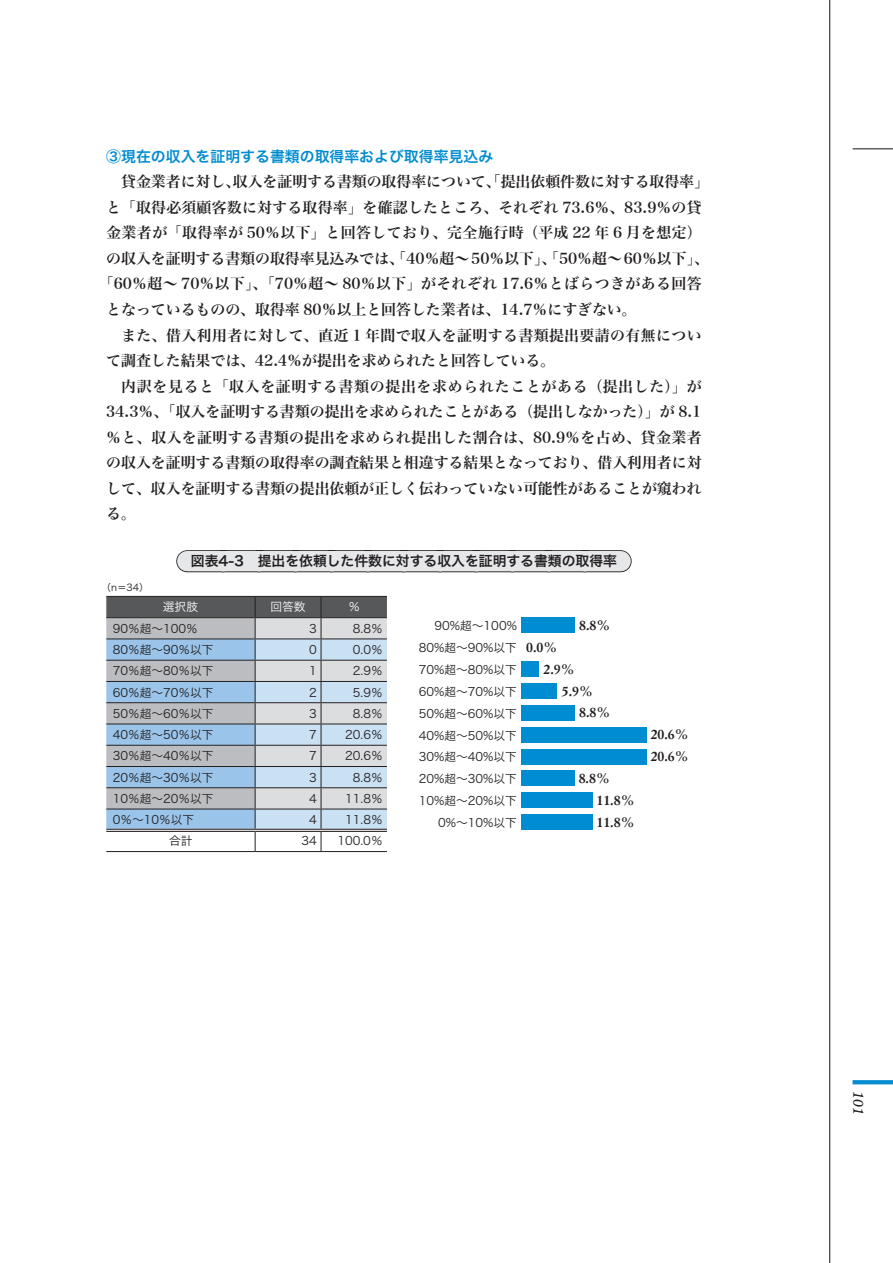
<style>
.page{position:relative;width:893px;height:1263px;background:#fff}
.page>*{position:absolute;margin:0;border:0;box-sizing:border-box;transform-origin:0 0}
.t1{font:14.85px "Hira Min Pro W6";color:#231f20}
.t2{font:14.85px "Hira Min Pro W6";letter-spacing:.03em;color:#231f20}
.t3{font:14.85px "Hira Min Pro W6";letter-spacing:.05em;color:#231f20}
.t4{font:14.85px "Hira Kaku Pro W6";color:#008cd1}
.t5{font:700 13.8px "Simoncini Garamond";color:#231f20}
.t6{font:13.8px "Hira Kaku Pro W6";color:#231f20}
.t7{font:italic 13.8px "Minister";color:#231f20}
.t8{font:11.7px "Hira Kaku Pro W3";color:#231f20}
.t9{font:11.7px/21.9px "Hira Kaku Pro W3 90 pv RKSJ H";color:#231f20;text-align:right}
.t10{font:11.7px "Hira Kaku Pro W3";color:#fff}
.t11{font:9.6px "Hira Kaku Pro W3";color:#231f20}
</style>
<div class="page">
<hr style="left:829px;top:0;width:1px;height:1263px;background:#231f20">
<svg style="left:853px;top:1080px;width:40px;height:4px"></svg>
<hr style="left:853px;top:148px;width:40px;height:1px;background:#231f20">
<svg style="left:187px;top:550px;width:434px;height:22px;background:#d9d9db"></svg>
<hr style="left:255px;top:851px;width:66px;height:1px;background:#231f20">
<hr style="left:321px;top:851px;width:66px;height:1px;background:#231f20">
<svg style="left:106px;top:597px;width:281px;height:254px;background:#b2bfcb"></svg>
<hr style="left:106px;top:851px;width:149px;height:1px;background:#231f20">
<hr style="left:106px;top:596px;width:149px;height:1px;background:#231f20">
<hr style="left:255px;top:596px;width:66px;height:1px;background:#231f20">
<hr style="left:321px;top:596px;width:66px;height:1px;background:#231f20">
<div style="left:521px;top:618px;width:54px;height:15px;background:#008cd1"></div>
<div style="left:521px;top:661px;width:18px;height:16px;background:#008cd1"></div>
<div style="left:521px;top:683px;width:36px;height:16px;background:#008cd1"></div>
<div style="left:521px;top:705px;width:54px;height:15px;background:#008cd1"></div>
<div style="left:521px;top:727px;width:125px;height:15px;background:#008cd1"></div>
<div style="left:521px;top:749px;width:125px;height:15px;background:#008cd1"></div>
<div style="left:521px;top:771px;width:54px;height:15px;background:#008cd1"></div>
<div style="left:521px;top:792px;width:72px;height:16px;background:#008cd1"></div>
<div style="left:521px;top:814px;width:72px;height:16px;background:#008cd1"></div>
<p class="t4" style="left:106px;top:143px;width:388px">③現在の収入を証明する書類の取得率および取得率見込み</p>
<p class="t1" style="left:106px;top:169px;width:604px">　貸金業者に対し、収入を証明する書類の取得率について、「提出依頼件数に対する取得率」</p>
<p class="t1" style="left:106px;top:194px;width:597px">と「取得必須顧客数に対する取得率」を確認したところ、それぞれ 73.6％、83.9％の貸</p>
<p class="t2" style="left:106px;top:220px;width:597px">金業者が「取得率が 50％以下」と回答しており、完全施行時（平成 22 年 6 月を想定）</p>
<p class="t1" style="left:106px;top:245px;width:604px">の収入を証明する書類の取得率見込みでは、「40％超～50％以下」、「50％超～60％以下」、</p>
<p class="t2" style="left:99px;top:271px;width:604px">「60％超～ 70％以下」、「70％超～ 80％以下」がそれぞれ 17.6％とばらつきがある回答</p>
<p class="t1" style="left:106px;top:296px;width:532px">となっているものの、取得率 80％以上と回答した業者は、14.7％にすぎない。</p>
<p class="t2" style="left:106px;top:322px;width:597px">　また、借入利用者に対して、直近 1 年間で収入を証明する書類提出要請の有無につい</p>
<p class="t1" style="left:106px;top:347px;width:450px">て調査した結果では、42.4％が提出を求められたと回答している。</p>
<p class="t3" style="left:106px;top:373px;width:597px">　内訳を見ると「収入を証明する書類の提出を求められたことがある（提出した）」が</p>
<p class="t1" style="left:106px;top:398px;width:597px">34.3％、「収入を証明する書類の提出を求められたことがある（提出しなかった）」が 8.1</p>
<p class="t2" style="left:106px;top:424px;width:597px">％と、収入を証明する書類の提出を求められ提出した割合は、80.9％を占め、貸金業者</p>
<p class="t1" style="left:106px;top:449px;width:597px">の収入を証明する書類の取得率の調査結果と相違する結果となっており、借入利用者に対</p>
<p class="t1" style="left:106px;top:475px;width:597px">して、収入を証明する書類の提出依頼が正しく伝わっていない可能性があることが窺われ</p>
<p class="t1" style="left:106px;top:500px;width:31px">る。</p>
<p class="t6" style="left:177px;top:548px;width:455px">　図表4-3　提出を依頼した件数に対する収入を証明する書類の取得率　</p>
<p class="t11" style="left:102px;top:579px;width:49px">（n＝34）</p>
<p class="t10" style="left:163px;top:597px;width:37px">選択肢</p>
<p class="t10" style="left:271px;top:597px;width:37px">回答数</p>
<p class="t10" style="left:348px;top:597px;width:13px">％</p>
<p class="t8" style="left:113px;top:618px;width:87px">90％超～100％</p>
<p class="t8" style="left:309px;top:618px;width:9px">3</p>
<p class="t8" style="left:353px;top:618px;width:31px">8.8％</p>
<p class="t8" style="left:113px;top:639px;width:102px">80％超～90％以下</p>
<p class="t8" style="left:309px;top:639px;width:9px">0</p>
<p class="t8" style="left:353px;top:639px;width:31px">0.0％</p>
<p class="t8" style="left:113px;top:660px;width:102px">70％超～80％以下</p>
<p class="t8" style="left:309px;top:660px;width:9px">1</p>
<p class="t8" style="left:353px;top:660px;width:31px">2.9％</p>
<p class="t8" style="left:113px;top:682px;width:102px">60％超～70％以下</p>
<p class="t8" style="left:309px;top:682px;width:9px">2</p>
<p class="t8" style="left:353px;top:682px;width:31px">5.9％</p>
<p class="t8" style="left:113px;top:703px;width:102px">50％超～60％以下</p>
<p class="t8" style="left:309px;top:703px;width:9px">3</p>
<p class="t8" style="left:353px;top:703px;width:31px">8.8％</p>
<p class="t8" style="left:113px;top:724px;width:102px">40％超～50％以下</p>
<p class="t8" style="left:309px;top:724px;width:9px">7</p>
<p class="t8" style="left:345px;top:724px;width:39px">20.6％</p>
<p class="t8" style="left:113px;top:745px;width:102px">30％超～40％以下</p>
<p class="t8" style="left:309px;top:745px;width:9px">7</p>
<p class="t8" style="left:345px;top:745px;width:39px">20.6％</p>
<p class="t8" style="left:113px;top:767px;width:102px">20％超～30％以下</p>
<p class="t8" style="left:309px;top:767px;width:9px">3</p>
<p class="t8" style="left:353px;top:767px;width:31px">8.8％</p>
<p class="t8" style="left:113px;top:788px;width:102px">10％超～20％以下</p>
<p class="t8" style="left:309px;top:788px;width:9px">4</p>
<p class="t8" style="left:345px;top:788px;width:39px">11.8％</p>
<p class="t8" style="left:113px;top:809px;width:83px">0％～10％以下</p>
<p class="t8" style="left:309px;top:809px;width:9px">4</p>
<p class="t8" style="left:345px;top:809px;width:39px">11.8％</p>
<p class="t8" style="left:169px;top:830px;width:25px">合計</p>
<p class="t8" style="left:301px;top:830px;width:17px">34</p>
<p class="t8" style="left:337px;top:830px;width:47px">100.0％</p>
<p class="t5" style="left:579px;top:616px;width:33px">8.8%</p>
<p class="t9" style="left:419px;top:614px;width:100px">90%超～100%<br>80%超～90%以下<br>70%超～80%以下<br>60%超～70%以下<br>50%超～60%以下<br>40%超～50%以下<br>30%超～40%以下<br>20%超～30%以下<br>10%超～20%以下<br>0%～10%以下</p>
<p class="t5" style="left:526px;top:638px;width:33px">0.0%</p>
<p class="t5" style="left:544px;top:660px;width:33px">2.9%</p>
<p class="t5" style="left:562px;top:682px;width:33px">5.9%</p>
<p class="t5" style="left:579px;top:704px;width:33px">8.8%</p>
<p class="t5" style="left:651px;top:726px;width:40px">20.6%</p>
<p class="t5" style="left:651px;top:748px;width:40px">20.6%</p>
<p class="t5" style="left:579px;top:769px;width:33px">8.8%</p>
<p class="t5" style="left:596px;top:791px;width:40px">11.8%</p>
<p class="t5" style="left:596px;top:813px;width:40px">11.8%</p>
<p class="t7" style="left:866px;top:1091px;width:26px;rotate:90deg">101</p>
</div>
